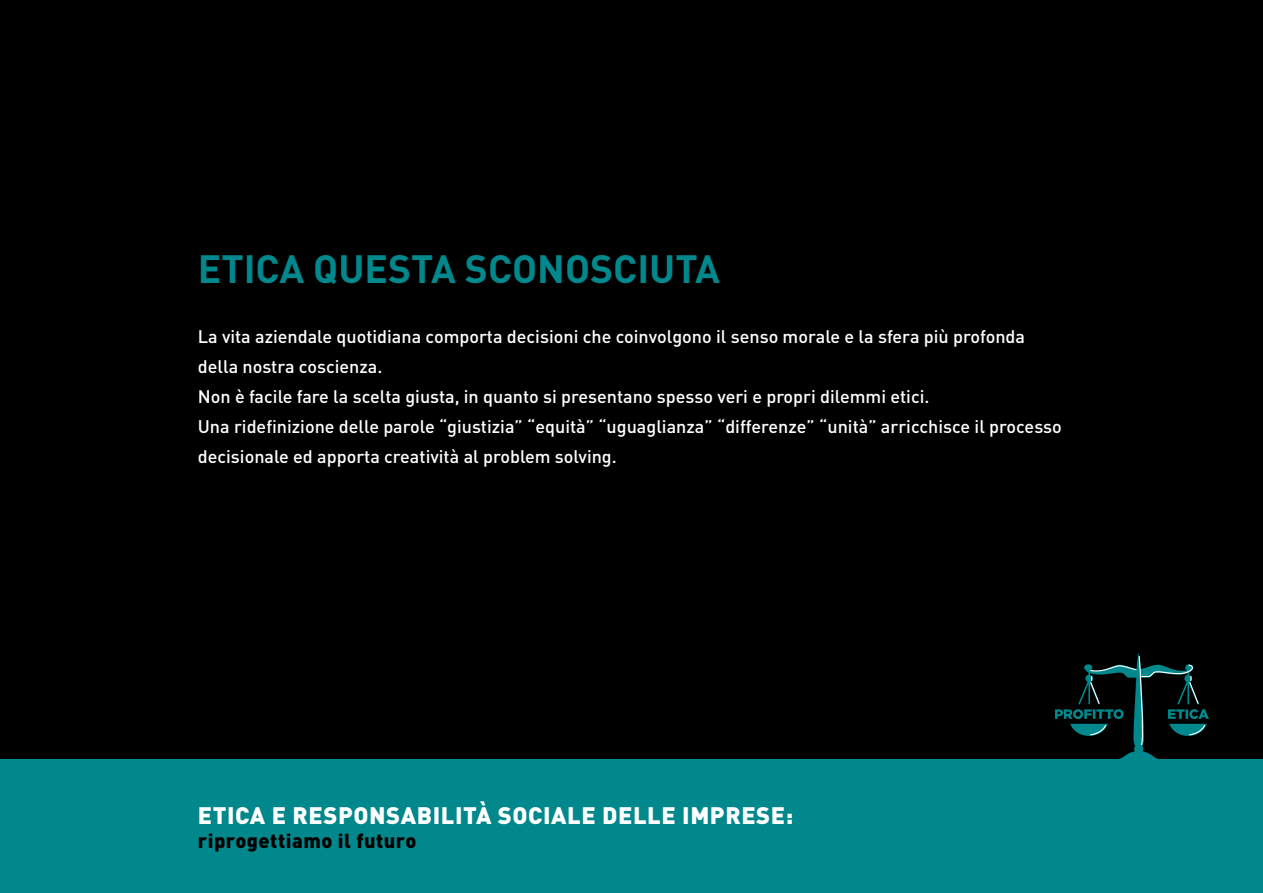
<style>
.page{position:relative;width:1263px;height:893px;background:#000}
.page>*{position:absolute;margin:0;border:0;box-sizing:border-box;transform-origin:0 0}
.t1{font:700 39px "DIN";color:#00888d}
.t2{font:900 23.55px "DIN";letter-spacing:.025em;color:#fff}
.t3{font:900 19.95px "DIN";letter-spacing:.025em;color:#000}
.t4{font:500 18px/30px "DIN";color:#fff}
</style>
<div class="page">
<div style="left:0;top:759px;width:1263px;height:134px;background:#00888d"></div>
<svg style="left:1055px;top:653px;width:154px;height:106px"></svg>
<h1 class="t1" style="left:198px;top:243px;width:524px">ETICA QUESTA SCONOSCIUTA</h1>
<p class="t4" style="left:198px;top:321px;width:865px">La vita aziendale quotidiana comporta decisioni che coinvolgono il senso morale e la sfera più profonda della nostra coscienza.<br>Non è facile fare la scelta giusta, in quanto si presentano spesso veri e propri dilemmi etici.<br>Una ridefinizione delle parole “giustizia” “equità” “uguaglianza” “differenze” “unità” arricchisce il processo decisionale ed apporta creatività al problem solving.</p>
<h2 class="t2" style="left:198px;top:800px;width:597px">ETICA E RESPONSABILITÀ SOCIALE DELLE IMPRESE:</h2>
<p class="t3" style="left:198px;top:827px;width:220px">RIPROGETTIAMO IL FUTURO</p>
</div>
